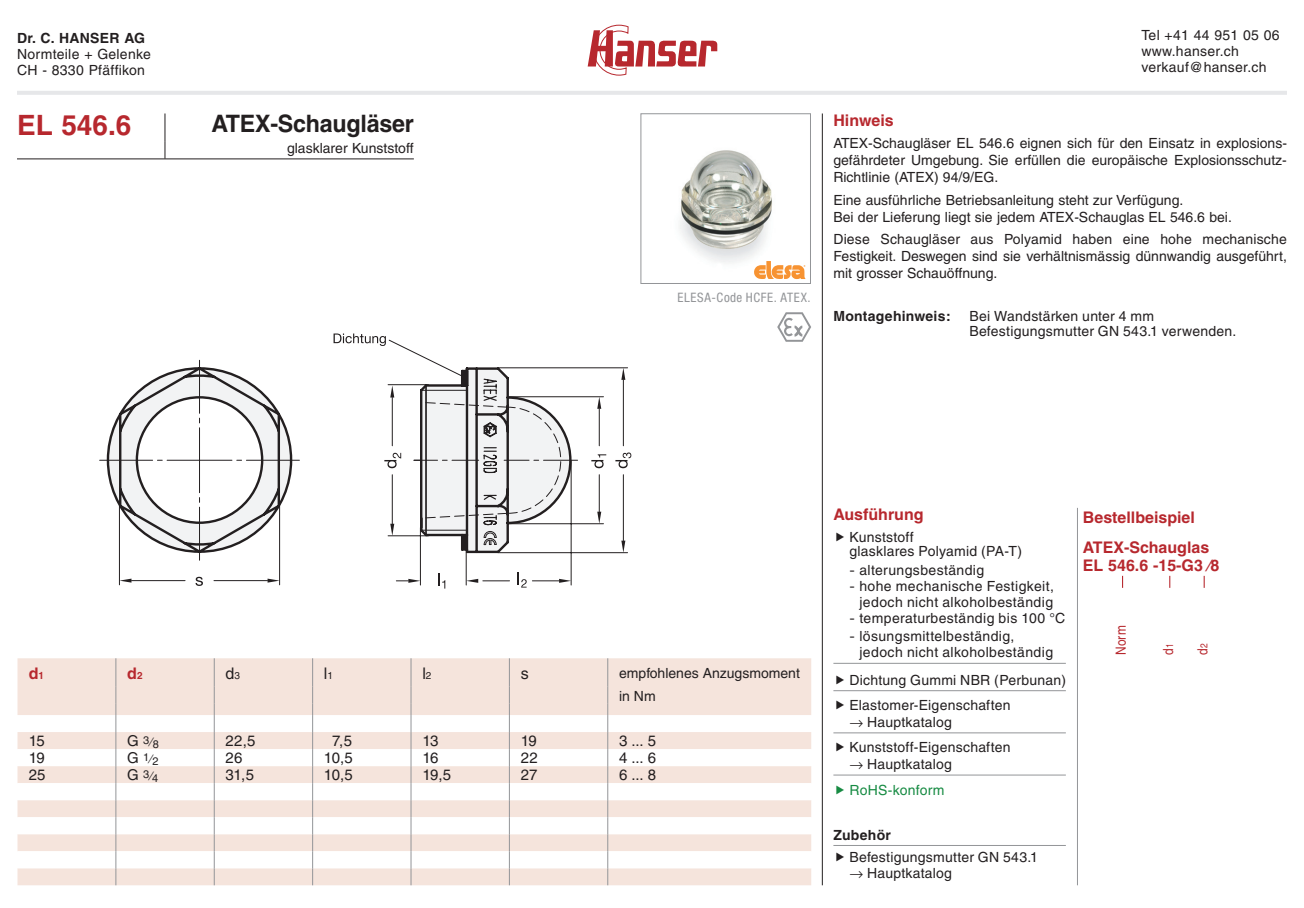
<style>
.page{position:relative;width:1304px;height:908px;background:#fff}
.page>*{position:absolute;margin:0;border:0;box-sizing:border-box;transform-origin:0 0}
.t1{font:700 28px "Helvetica";color:#b7282e}
.t2{font:700 24px "Helvetica";letter-spacing:-.01em;color:#231f20}
.t3{font:700 16px/29.4px "Helvetica";color:#b7282e}
.t4{font:16px "Helvetica";color:#231f20}
.t5{font:15px "Helvetica";letter-spacing:-.03em;color:#231f20}
.t6{font:14px/16px "Helvetica";letter-spacing:.015em;color:#231f20}
.t7{font:700 14px "Helvetica";letter-spacing:.02em;color:#231f20}
.t8{font:14px "Helvetica";color:#b7282e;scale:.85 1}
.t9{font:condensed 13px "Helvetica Neue LT Pro";letter-spacing:.05em;color:#939598}
.t10{font:11px "Helvetica";color:#231f20}
.s1{font-size:10px}
.s2{font-size:15px}
.s3{font-size:12px}
.s4{font-family:"Helvetica Neue LT Pro"}
.s5{color:#178b43}
</style>
<div class="page">
<hr style="left:17px;top:91px;width:1270px;height:4px;background:#e6e7e9">
<svg style="left:588px;top:25px;width:129px;height:50px"></svg>
<hr style="left:1077px;top:507px;width:1px;height:377px;background:#939598">
<hr style="left:833px;top:662px;width:233px;height:1px;background:#939598">
<hr style="left:833px;top:690px;width:233px;height:1px;background:#939598">
<hr style="left:833px;top:732px;width:233px;height:1px;background:#939598">
<hr style="left:833px;top:774px;width:233px;height:1px;background:#939598">
<hr style="left:833px;top:844px;width:233px;height:1px;background:#939598">
<img style="left:680px;top:150px;width:117px;height:130px">
<div style="left:641px;top:113px;width:170px;height:170px;border:1px solid #939598"></div>
<svg style="left:17px;top:113px;width:397px;height:46px"></svg>
<svg style="left:754px;top:261px;width:52px;height:18px"></svg>
<svg style="left:1169px;top:575px;width:1px;height:12px"></svg>
<svg style="left:1122px;top:575px;width:1px;height:12px"></svg>
<svg style="left:1204px;top:575px;width:1px;height:12px"></svg>
<hr style="left:822px;top:113px;width:1px;height:771px;background:#231f20">
<svg style="left:18px;top:658px;width:793px;height:226px;fill:#f5e4dc"></svg>
<svg style="left:18px;top:748px;width:793px;height:119px"></svg>
<svg style="left:116px;top:658px;width:1px;height:226px"></svg>
<svg style="left:214px;top:658px;width:1px;height:226px"></svg>
<svg style="left:312px;top:658px;width:1px;height:226px"></svg>
<svg style="left:411px;top:658px;width:1px;height:226px"></svg>
<svg style="left:509px;top:658px;width:1px;height:226px"></svg>
<svg style="left:607px;top:658px;width:1px;height:226px"></svg>
<svg style="left:597px;top:397px;width:4px;height:11px"></svg>
<svg style="left:597px;top:511px;width:4px;height:12px"></svg>
<svg style="left:621px;top:540px;width:4px;height:12px"></svg>
<svg style="left:621px;top:368px;width:4px;height:11px"></svg>
<svg style="left:120px;top:578px;width:11px;height:4px"></svg>
<svg style="left:268px;top:578px;width:11px;height:4px"></svg>
<svg style="left:396px;top:578px;width:24px;height:4px"></svg>
<hr style="left:420px;top:527px;width:1px;height:57px;background:#231f20">
<hr style="left:466px;top:551px;width:1px;height:33px;background:#231f20">
<svg style="left:466px;top:578px;width:44px;height:4px"></svg>
<hr style="left:498px;top:367px;width:130px;height:1px;background:#231f20">
<hr style="left:508px;top:396px;width:95px;height:1px;background:#231f20">
<hr style="left:508px;top:523px;width:95px;height:1px;background:#231f20">
<hr style="left:498px;top:552px;width:130px;height:1px;background:#231f20">
<hr style="left:571px;top:460px;width:1px;height:124px;background:#231f20">
<hr style="left:599px;top:408px;width:1px;height:37px;background:#231f20">
<hr style="left:599px;top:474px;width:1px;height:37px;background:#231f20">
<hr style="left:623px;top:474px;width:1px;height:66px;background:#231f20">
<hr style="left:623px;top:379px;width:1px;height:66px;background:#231f20">
<hr style="left:279px;top:505px;width:1px;height:79px;background:#231f20">
<hr style="left:119px;top:505px;width:1px;height:79px;background:#231f20">
<hr style="left:131px;top:580px;width:54px;height:1px;background:#231f20">
<hr style="left:214px;top:580px;width:54px;height:1px;background:#231f20">
<svg style="left:438px;top:573px;width:7px;height:15px"></svg>
<svg style="left:517px;top:572px;width:54px;height:15px"></svg>
<svg style="left:591px;top:454px;width:15px;height:14px"></svg>
<svg style="left:615px;top:452px;width:16px;height:16px"></svg>
<svg style="left:196px;top:576px;width:7px;height:9px"></svg>
<hr style="left:544px;top:459px;width:34px;height:1px;background:#231f20">
<hr style="left:100px;top:459px;width:53px;height:1px;background:#231f20">
<hr style="left:199px;top:507px;width:1px;height:53px;background:#231f20">
<hr style="left:199px;top:360px;width:1px;height:53px;background:#231f20">
<svg style="left:334px;top:333px;width:107px;height:32px"></svg>
<svg style="left:106px;top:365px;width:467px;height:190px"></svg>
<svg style="left:777px;top:312px;width:34px;height:29px"></svg>
<p class="t7" style="left:17px;top:29px;width:129px">Dr. C. HANSER AG</p>
<p class="t6" style="left:17px;top:46px;width:135px">Normteile + Gelenke<br>CH - 8330 Pfäffikon</p>
<h1 class="t1" style="left:17px;top:108px;width:116px">EL 546.6</h1>
<h2 class="t2" style="left:211px;top:109px;width:204px">ATEX-Schaugläser</h2>
<p class="t6" style="left:287px;top:140px;width:128px">glasklarer Kunststoff</p>
<p class="t9" style="left:677px;top:289px;width:135px">ELESA-Code HCFE. ATEX.</p>
<p class="t6" style="left:1141px;top:27px;width:140px">Tel +41 44 951 05 06 www.hanser.ch verkauf@hanser.ch</p>
<p class="t3" style="left:833px;top:105px;width:62px">Hinweis</p>
<p class="t6" style="left:833px;top:135px;width:455px;line-height:16.8px;text-align:justify">ATEX-Schaugläser EL 546.6 eignen sich für den Einsatz in explosions&shy;gefährdeter Umgebung. Sie erfüllen die europäische Explosionsschutz-Richtlinie (ATEX) 94/9/EG.</p>
<p class="t6" style="left:833px;top:191px;width:400px;line-height:16.8px">Eine ausführliche Betriebsanleitung steht zur Verfügung.<br>Bei der Lieferung liegt sie jedem ATEX-Schauglas EL 546.6 bei.</p>
<p class="t6" style="left:833px;top:231px;width:455px;line-height:16.8px;text-align:justify">Diese Schaugläser aus Polyamid haben eine hohe mechanische Festigkeit. Deswegen sind sie verhältnismässig dünnwandig ausgeführt, mit grosser Schauöffnung.</p>
<p class="t7" style="left:833px;top:307px;width:119px">Montagehinweis:</p>
<p class="t6" style="left:969px;top:308px;width:268px;line-height:15px">Bei Wandstärken unter 4 mm<br>Befestigungsmutter GN 543.1 verwenden.</p>
<p class="t3" style="left:29px;top:657px;width:17px">d<span class="s1">1</span></p>
<p class="t3" style="left:127px;top:657px;width:17px">d<span class="s1">2</span></p>
<p class="t4" style="left:226px;top:663px;width:16px">d<span class="s1">3</span></p>
<p class="t4" style="left:324px;top:663px;width:11px">l<span class="s1">1</span></p>
<p class="t4" style="left:422px;top:663px;width:11px">l<span class="s1">2</span></p>
<p class="t4" style="left:521px;top:663px;width:9px">s</p>
<p class="t6" style="left:619px;top:661px;width:182px;line-height:22.6px">empfohlenes Anzugsmoment in Nm</p>
<p class="t5" style="left:29px;top:732px;width:18px">15</p>
<p class="t10" style="left:127px;top:735px;width:33px"><span class="s2">G</span> 3<span class="s3">⁄</span>8</p>
<p class="t5" style="left:226px;top:732px;width:31px">22,5</p>
<p class="t5" style="left:332px;top:732px;width:21px">7,5</p>
<p class="t5" style="left:422px;top:732px;width:18px">13</p>
<p class="t5" style="left:521px;top:732px;width:18px">19</p>
<p class="t5" style="left:619px;top:732px;width:39px">3 ... 5</p>
<p class="t5" style="left:29px;top:749px;width:18px">19</p>
<p class="t10" style="left:127px;top:752px;width:33px"><span class="s2">G</span> 1<span class="s3">⁄</span>2</p>
<p class="t5" style="left:226px;top:749px;width:18px">26</p>
<p class="t5" style="left:324px;top:749px;width:31px">10,5</p>
<p class="t5" style="left:422px;top:749px;width:18px">16</p>
<p class="t5" style="left:521px;top:749px;width:18px">22</p>
<p class="t5" style="left:619px;top:749px;width:39px">4 ... 6</p>
<p class="t5" style="left:29px;top:766px;width:18px">25</p>
<p class="t10" style="left:127px;top:769px;width:33px"><span class="s2">G</span> 3<span class="s3">⁄</span>4</p>
<p class="t5" style="left:226px;top:766px;width:30px">31,5</p>
<p class="t5" style="left:324px;top:766px;width:31px">10,5</p>
<p class="t5" style="left:422px;top:766px;width:30px">19,5</p>
<p class="t5" style="left:521px;top:766px;width:18px">27</p>
<p class="t5" style="left:619px;top:766px;width:39px">6 ... 8</p>
<p class="t3" style="left:833px;top:499px;width:92px">Ausführung</p>
<p class="t6" style="left:849px;top:530px;width:174px;line-height:14px">Kunststoff<br>glasklares Polyamid (PA-T)</p>
<p class="t6" style="left:849px;top:562px;width:136px"><span class="s4">-</span> alterungsbeständig</p>
<p class="t6" style="left:849px;top:578px;width:206px;text-align:right"><span class="s4">-</span> hohe mechanische Festigkeit, jedoch nicht alkoholbeständig</p>
<p class="t6" style="left:849px;top:610px;width:217px"><span class="s4">-</span> temperaturbeständig bis 100 °C</p>
<p class="t6" style="left:859px;top:628px;width:195px;text-indent:-10px"><span class="s4">-</span> lösungsmittelbeständig, jedoch nicht alkoholbeständig</p>
<p class="t6" style="left:849px;top:666px;width:218px;line-height:25.4px">Dichtung Gummi NBR (Perbunan)<br>Elastomer-Eigenschaften</p>
<p class="t6" style="left:849px;top:709px;width:163px;line-height:25.4px">→ Hauptkatalog<br>Kunststoff-Eigenschaften</p>
<p class="t6" style="left:849px;top:751px;width:104px;line-height:25.4px">→ Hauptkatalog<br><span class="s5">RoHS-konform</span></p>
<p class="t7" style="left:833px;top:825px;width:59px">Zubehör</p>
<p class="t6" style="left:849px;top:848px;width:190px">Befestigungsmutter GN 543.1</p>
<p class="t6" style="left:849px;top:865px;width:104px">→ Hauptkatalog</p>
<p class="t3" style="left:1083px;top:502px;width:128px">Bestellbeispiel<br>ATEX-Schauglas</p>
<p class="t3" style="left:1083px;top:549px;width:138px">EL 546.6 -15-G3 ⁄8</p>
<p class="t8" style="left:1113px;top:655px;width:37px;rotate:-90deg">Norm</p>
<p class="t8" style="left:1160px;top:655px;width:16px;rotate:-90deg">d<span class="s1">1</span></p>
<p class="t8" style="left:1194px;top:655px;width:16px;rotate:-90deg">d<span class="s1">2</span></p>
</div>
